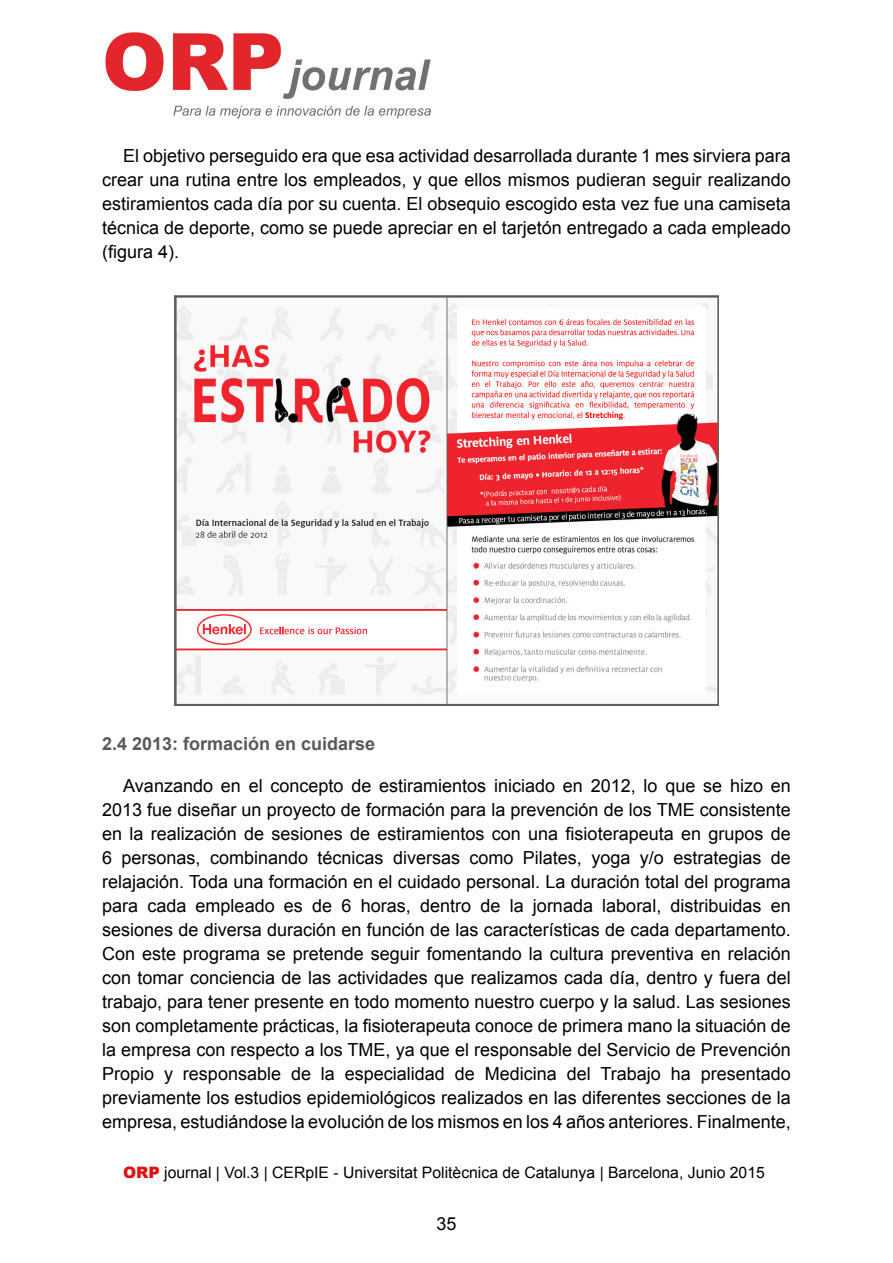
<style>
.page{position:relative;width:893px;height:1263px;background:#fff}
.page>*{position:absolute;margin:0;border:0;box-sizing:border-box;transform-origin:0 0}
.t1{font:18px/24px "Arial";color:#000;text-align:justify}
.t2{font:700 18px "Arial";color:#5a5858}
.t3{font:15.75px "Arial";color:#000}
.s1{font-weight:900;color:#e30f13}
</style>
<div class="page">
<img style="left:105px;top:32px;width:326px;height:87px">
<img style="left:175px;top:296px;width:544px;height:410px">
<p class="t1" style="left:102px;top:144px;width:690px;text-indent:21px">El objetivo perseguido era que esa actividad desarrollada durante 1 mes sirviera para crear una rutina entre los empleados, y que ellos mismos pudieran seguir realizando estiramientos cada día por su cuenta. El obsequio escogido esta vez fue una camiseta técnica de deporte, como se puede apreciar en el tarjetón entregado a cada empleado (figura 4).</p>
<p class="t2" style="left:102px;top:731px;width:275px">2.4 2013: formación en cuidarse</p>
<p class="t1" style="left:102px;top:774px;width:690px;text-indent:21px">Avanzando en el concepto de estiramientos iniciado en 2012, lo que se hizo en 2013 fue diseñar un proyecto de formación para la prevención de los TME consistente en la realización de sesiones de estiramientos con una fisioterapeuta en grupos de 6 personas, combinando técnicas diversas como Pilates, yoga y/o estrategias de relajación. Toda una formación en el cuidado personal. La duración total del programa para cada empleado es de 6 horas, dentro de la jornada laboral, distribuidas en sesiones de diversa duración en función de las características de cada departamento.<br>Con este programa se pretende seguir fomentando la cultura preventiva en relación con tomar conciencia de las actividades que realizamos cada día, dentro y fuera del trabajo, para tener presente en todo momento nuestro cuerpo y la salud. Las sesiones son completamente prácticas, la fisioterapeuta conoce de primera mano la situación de la empresa con respecto a los TME, ya que el responsable del Servicio de Prevención Propio y responsable de la especialidad de Medicina del Trabajo ha presentado previamente los estudios epidemiológicos realizados en las diferentes secciones de la empresa, estudiándose la evolución de los mismos en los 4 años anteriores. Finalmente,</p>
<p class="t3" style="left:123px;top:1162px;width:643px"><span class="s1">ORP</span> journal | Vol.3 | CERpIE - Universitat Politècnica de Catalunya | Barcelona, Junio 2015</p>
<p class="t1" style="left:436px;top:1212px;width:22px">35</p>
</div>
